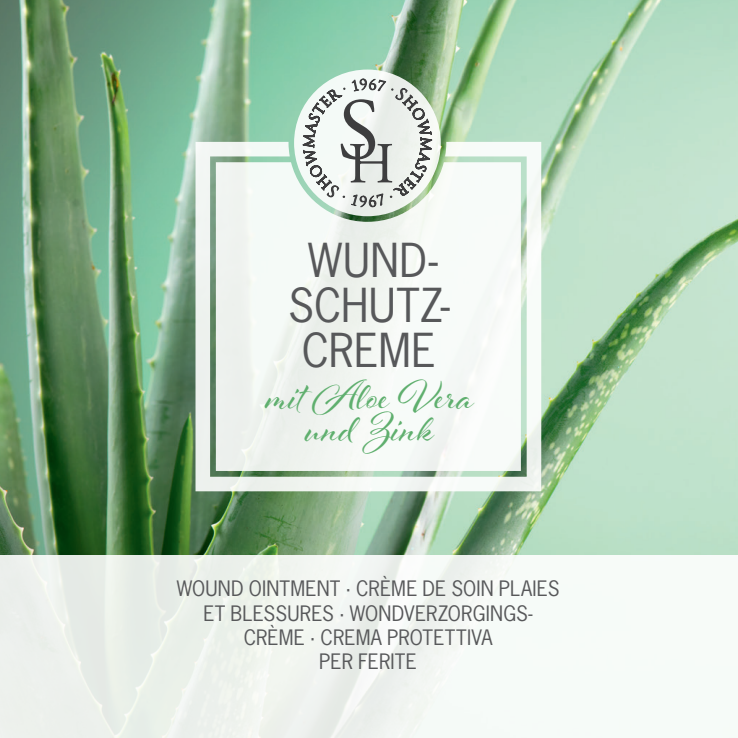
<style>
.page{position:relative;width:738px;height:738px;background:#fff}
.page>*{position:absolute;margin:0;border:0;box-sizing:border-box;transform-origin:0 0}
.t1{font:44px/32px "Al Fresco Basic";letter-spacing:.005em;color:#5faf6e;text-align:center}
.t2{font:44px/44.8px "News Gothic Std";letter-spacing:.01em;color:#57585a;text-align:center}
.t3{font:20px/24px "News Gothic Std";letter-spacing:.005em;color:#57585a;text-align:center}
</style>
<div class="page">
<img style="left:0;top:0;width:737px;height:554px">
<svg style="left:195px;top:142px;width:346px;height:349px;fill:#f4f8f5"></svg>
<svg style="left:302px;top:68px;width:130px;height:144px"></svg>
<div style="left:0;top:554px;width:737px;height:183px;background:#f2f6f2"></div>
<h1 class="t2" style="left:288px;top:237px;width:163px">WUND-<br>SCHUTZ-<br>CREME</h1>
<h1 class="t1" style="left:266px;top:382px;width:209px">mit Aloe Vera und Zink</h1>
<p class="t3" style="left:176px;top:576px;width:384px">WOUND OINTMENT · CRÈME DE SOIN PLAIES<br>ET BLESSURES · WONDVERZORGINGS-<br>CRÈME · CREMA PROTETTIVA<br>PER FERITE</p>
</div>
